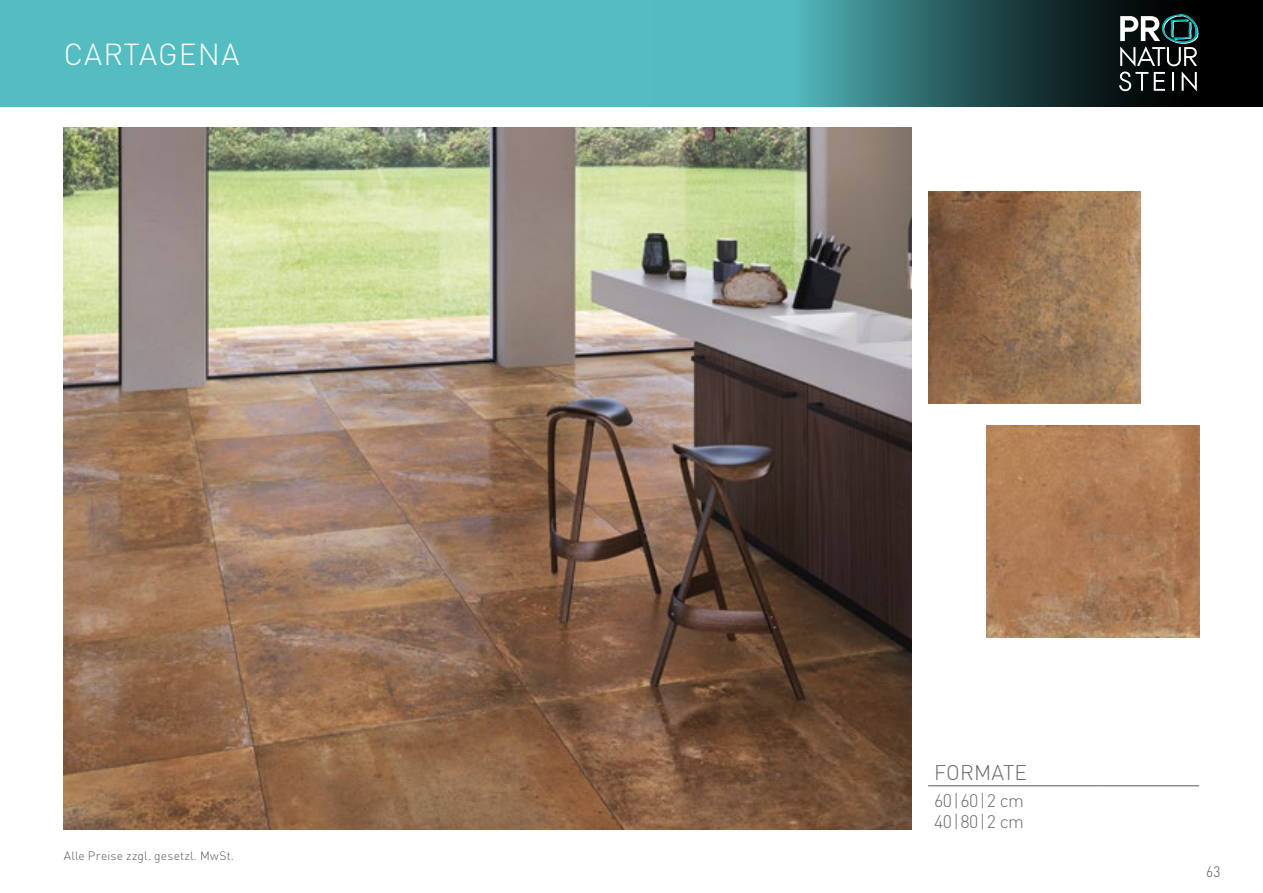
<style>
.page{position:relative;width:1263px;height:893px;background:#fff}
.page>*{position:absolute;margin:0;border:0;box-sizing:border-box;transform-origin:0 0}
.t1{font:300 30px "DIN Pro";letter-spacing:.035em;color:#fff}
.t2{font:300 21px "DIN Pro";letter-spacing:.01em;color:#676c6e}
.t3{font:300 18px/21.3px "DIN Pro";letter-spacing:-.025em;color:#676c6e}
.t4{font:300 15px "DIN Pro";color:#545656;scale:.9 1}
.t5{font:300 12px "DIN Pro";letter-spacing:.02em;color:#545656}
</style>
<div class="page">
<div style="left:0;top:0;width:1263px;height:106px;background:#54bdc1"></div>
<svg style="left:806px;top:0;width:457px;height:106px;background:#1f4648"></svg>
<svg style="left:1119px;top:14px;width:79px;height:77px;background:#3f4a4b"></svg>
<hr style="left:928px;top:785px;width:170px;height:1px;background:#545656">
<hr style="left:1098px;top:785px;width:101px;height:1px;background:#545656">
<img style="left:928px;top:191px;width:213px;height:213px">
<img style="left:986px;top:425px;width:213px;height:213px">
<img style="left:64px;top:128px;width:847px;height:701px">
<h1 class="t1" style="left:64px;top:31px;width:177px">CARTAGENA</h1>
<p class="t5" style="left:64px;top:846px;width:172px">Alle Preise zzgl. gesetzl. MwSt.</p>
<h2 class="t2" style="left:934px;top:756px;width:94px">FORMATE</h2>
<h3 class="t3" style="left:934px;top:789px;width:91px">60|60|2 cm<br>40|80|2 cm</h3>
<p class="t4" style="left:1206px;top:861px;width:17px">63</p>
</div>
